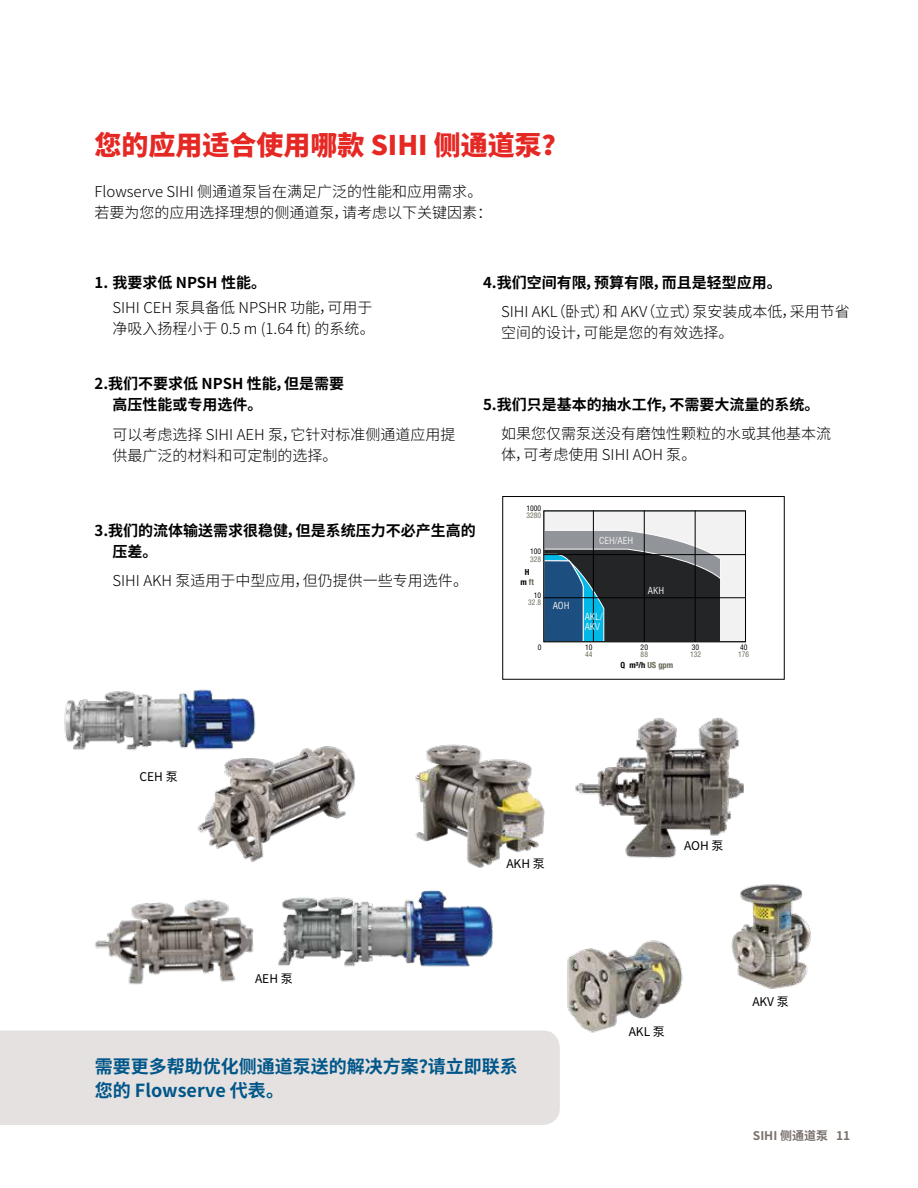
<style>
.page{position:relative;width:918px;height:1188px;background:#fff}
.page>*{position:absolute;margin:0;border:0;box-sizing:border-box;transform-origin:0 0}
.t1{font:800 27px "Source Han Sans SC";color:#e52823}
.t2{font:700 18px/24px "Source Han Sans SC";color:#005689}
.t3{font:300 15px/21px "Source Han Sans SC";color:#000}
.t4{font:700 15px/21px "Source Han Sans SC";color:#000}
.t5{font:12px "Source Han Sans SC";color:#000}
.t6{font:700 12px "Source Han Sans SC";color:#79716d}
.t7{font:condensed 9.45px/10.5px "Helvetica LT Std";color:#efefef}
.t8{font:700 condensed 8.4px/10.1px "Helvetica Neue LT Std";color:#000;text-align:center}
.t9{font:condensed 7.35px "Helvetica LT Std";color:#626854}
.t10{font:condensed 7.35px "Helvetica LT Std";color:#000}
.s1{color:#626854}
</style>
<div class="page">
<img style="left:415px;top:744px;width:130px;height:109px">
<div style="left:0;top:1030px;width:560px;height:95px;background:#e4e1e0"></div>
<img style="left:575px;top:717px;width:169px;height:141px">
<div style="left:544px;top:511px;width:201px;height:131px;background:#efefef"></div>
<hr style="left:544px;top:642px;width:39px;height:1px;background:#1d4e80">
<svg style="left:546px;top:530px;width:175px;height:110px;background:#435561"></svg>
<hr style="left:695px;top:511px;width:1px;height:131px;background:#000">
<hr style="left:644px;top:511px;width:1px;height:131px;background:#000">
<hr style="left:593px;top:511px;width:1px;height:131px;background:#000">
<hr style="left:544px;top:597px;width:201px;height:1px;background:#000">
<hr style="left:544px;top:554px;width:201px;height:1px;background:#000">
<div style="left:543px;top:510px;width:203px;height:132px;border:1px solid #000"></div>
<div style="left:503px;top:496px;width:282px;height:183px;border:1px solid #000"></div>
<img style="left:197px;top:746px;width:158px;height:116px">
<img style="left:94px;top:899px;width:160px;height:86px">
<img style="left:262px;top:842px;width:238px;height:125px">
<img style="left:567px;top:940px;width:116px;height:93px">
<img style="left:731px;top:884px;width:80px;height:105px">
<img style="left:64px;top:689px;width:198px;height:94px">
<h1 class="t1" style="left:94px;top:130px;width:476px">您的应用适合使用哪款 SIHI 侧通道泵？</h1>
<p class="t3" style="left:94px;top:182px;width:399px">Flowserve SIHI 侧通道泵旨在满足广泛的性能和应用需求。若要为您的应用选择理想的侧通道泵，请考虑以下关键因素：</p>
<p class="t4" style="left:94px;top:272px;width:173px">1. 我要求低 NPSH 性能。</p>
<p class="t3" style="left:112px;top:298px;width:264px">SIHI CEH 泵具备低 NPSHR 功能，可用于净吸入扬程小于 0.5 m (1.64 ft) 的系统。</p>
<p class="t4" style="left:112px;top:374px;width:233px;text-indent:-18px">2.我们不要求低 NPSH 性能，但是需要高压性能或专用选件。</p>
<p class="t3" style="left:112px;top:424px;width:345px">可以考虑选择 SIHI AEH 泵，它针对标准侧通道应用提供最广泛的材料和可定制的选择。</p>
<p class="t4" style="left:483px;top:272px;width:300px">4.我们空间有限，预算有限，而且是轻型应用。</p>
<p class="t3" style="left:501px;top:302px;width:350px">SIHI AKL（卧式）和 AKV（立式）泵安装成本低，采用节省空间的设计，可能是您的有效选择。</p>
<p class="t4" style="left:483px;top:394px;width:338px">5.我们只是基本的抽水工作，不需要大流量的系统。</p>
<p class="t3" style="left:501px;top:424px;width:331px">如果您仅需泵送没有磨蚀性颗粒的水或其他基本流体，可考虑使用 SIHI AOH 泵。</p>
<p class="t4" style="left:112px;top:520px;width:365px;text-indent:-18px">3.我们的流体输送需求很稳健，但是系统压力不必产生高的压差。</p>
<p class="t3" style="left:112px;top:571px;width:357px">SIHI AKH 泵适用于中型应用，但仍提供一些专用选件。</p>
<p class="t10" style="left:526px;top:504px;width:16px">1000</p>
<p class="t9" style="left:526px;top:511px;width:16px">3280</p>
<p class="t10" style="left:530px;top:547px;width:13px">100</p>
<p class="t9" style="left:530px;top:555px;width:13px">328</p>
<p class="t8" style="left:520px;top:567px;width:15px">H<br>m <span class="s1">ft</span></p>
<p class="t10" style="left:534px;top:590px;width:9px">10</p>
<p class="t9" style="left:528px;top:598px;width:14px">32.8</p>
<p class="t7" style="left:553px;top:600px;width:18px">AOH</p>
<p class="t7" style="left:599px;top:535px;width:36px">CEH/AEH</p>
<p class="t7" style="left:585px;top:611px;width:19px">AKL/<br>AKV</p>
<p class="t10" style="left:538px;top:643px;width:5px">0</p>
<p class="t10" style="left:585px;top:643px;width:9px">10</p>
<p class="t9" style="left:585px;top:650px;width:9px">44</p>
<p class="t7" style="left:648px;top:586px;width:18px">AKH</p>
<p class="t10" style="left:641px;top:643px;width:9px">20</p>
<p class="t9" style="left:641px;top:650px;width:9px">88</p>
<p class="t8" style="left:621px;top:660px;width:54px">Q m³/h <span class="s1">US gpm</span></p>
<p class="t10" style="left:692px;top:643px;width:9px">30</p>
<p class="t9" style="left:690px;top:650px;width:13px">132</p>
<p class="t10" style="left:740px;top:643px;width:9px">40</p>
<p class="t9" style="left:738px;top:650px;width:13px">176</p>
<p class="t5" style="left:140px;top:769px;width:40px">CEH 泵</p>
<p class="t5" style="left:506px;top:857px;width:40px">AKH 泵</p>
<p class="t5" style="left:684px;top:839px;width:41px">AOH 泵</p>
<p class="t5" style="left:255px;top:972px;width:39px">AEH 泵</p>
<p class="t5" style="left:629px;top:1024px;width:38px">AKL 泵</p>
<p class="t5" style="left:752px;top:995px;width:38px">AKV 泵</p>
<p class="t2" style="left:95px;top:1055px;width:424px">需要更多帮助优化侧通道泵送的解决方案？请立即联系您的 Flowserve 代表。</p>
<p class="t6" style="left:753px;top:1128px;width:99px">SIHI 侧通道泵 11</p>
</div>
